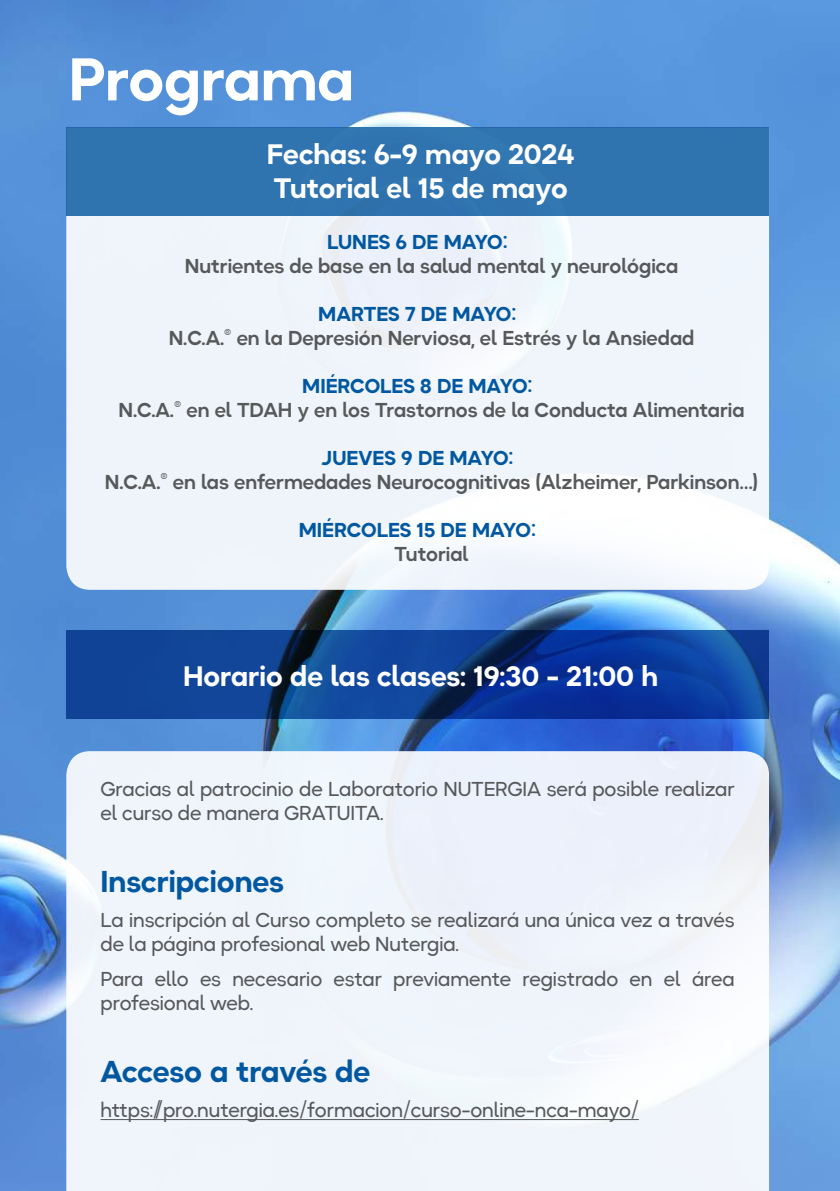
<style>
.page{position:relative;width:840px;height:1191px;background:#fff}
.page>*{position:absolute;margin:0;border:0;box-sizing:border-box;transform-origin:0 0}
.t1{font:700 60px "Okta Neue";color:#fff}
.t2{font:700 30px "Okta Neue";color:#0158a0}
.t3{font:700 28px/33.6px "Okta Neue";color:#fff}
.t4{font:20px/24px "Okta Neue";color:#57585a}
.t5{font:600 20px "Okta Neue";color:#57585a}
.t6{font:700 20px "Okta Neue";color:#0158a0}
</style>
<div class="page">
<img style="left:0;top:0;width:839px;height:1191px">
<svg style="left:66px;top:216px;width:702px;height:374px;fill:#eff5fb"></svg>
<div style="left:66px;top:751px;width:702px;height:440px;background:#f0f4fb"></div>
<div style="left:66px;top:127px;width:702px;height:89px;background:#2f74af"></div>
<svg style="left:66px;top:630px;width:702px;height:88px;fill:#104399"></svg>
<hr style="left:100px;top:1119px;width:538px;height:1px;background:#57585a">
<h1 class="t1" style="left:69px;top:32px;width:287px">Programa</h1>
<h3 class="t3" style="left:267px;top:137px;width:309px">Fechas: 6-9 mayo 2024<br>Tutorial el 15 de mayo</h3>
<p class="t6" style="left:327px;top:226px;width:182px">LUNES 6 DE MAYO:</p>
<p class="t5" style="left:185px;top:250px;width:495px">Nutrientes de base en la salud mental y neurológica</p>
<p class="t6" style="left:318px;top:298px;width:199px">MARTES 7 DE MAYO:</p>
<p class="t5" style="left:169px;top:322px;width:527px">N.C.A.® en la Depresión Nerviosa, el Estrés y la Ansiedad</p>
<p class="t6" style="left:302px;top:370px;width:232px">MIÉRCOLES 8 DE MAYO:</p>
<p class="t5" style="left:118px;top:394px;width:627px">N.C.A.® en el TDAH y en los Trastornos de la Conducta Alimentaria</p>
<p class="t6" style="left:321px;top:442px;width:193px">JUEVES 9 DE MAYO:</p>
<p class="t5" style="left:105px;top:466px;width:654px">N.C.A.® en las enfermedades Neurocognitivas (Alzheimer, Parkinson…)</p>
<p class="t6" style="left:298px;top:514px;width:239px">MIÉRCOLES 15 DE MAYO:</p>
<p class="t5" style="left:394px;top:538px;width:76px">Tutorial</p>
<h3 class="t3" style="left:183px;top:659px;width:476px">Horario de las clases: 19:30 - 21:00 h</h3>
<p class="t4" style="left:100px;top:777px;width:635px">Gracias al patrocinio de Laboratorio NUTERGIA será posible realizar el curso de manera GRATUITA.</p>
<h2 class="t2" style="left:100px;top:857px;width:185px">Inscripciones</h2>
<p class="t4" style="left:100px;top:908px;width:635px">La inscripción al Curso completo se realizará una única vez a través de la página profesional web Nutergia.</p>
<p class="t4" style="left:100px;top:967px;width:635px">Para ello es necesario estar previamente registrado en el área profesional web.</p>
<h2 class="t2" style="left:100px;top:1047px;width:271px">Acceso a través de</h2>
<p class="t4" style="left:100px;top:1098px;width:539px">https://pro.nutergia.es/formacion/curso-online-nca-mayo/</p>
</div>
